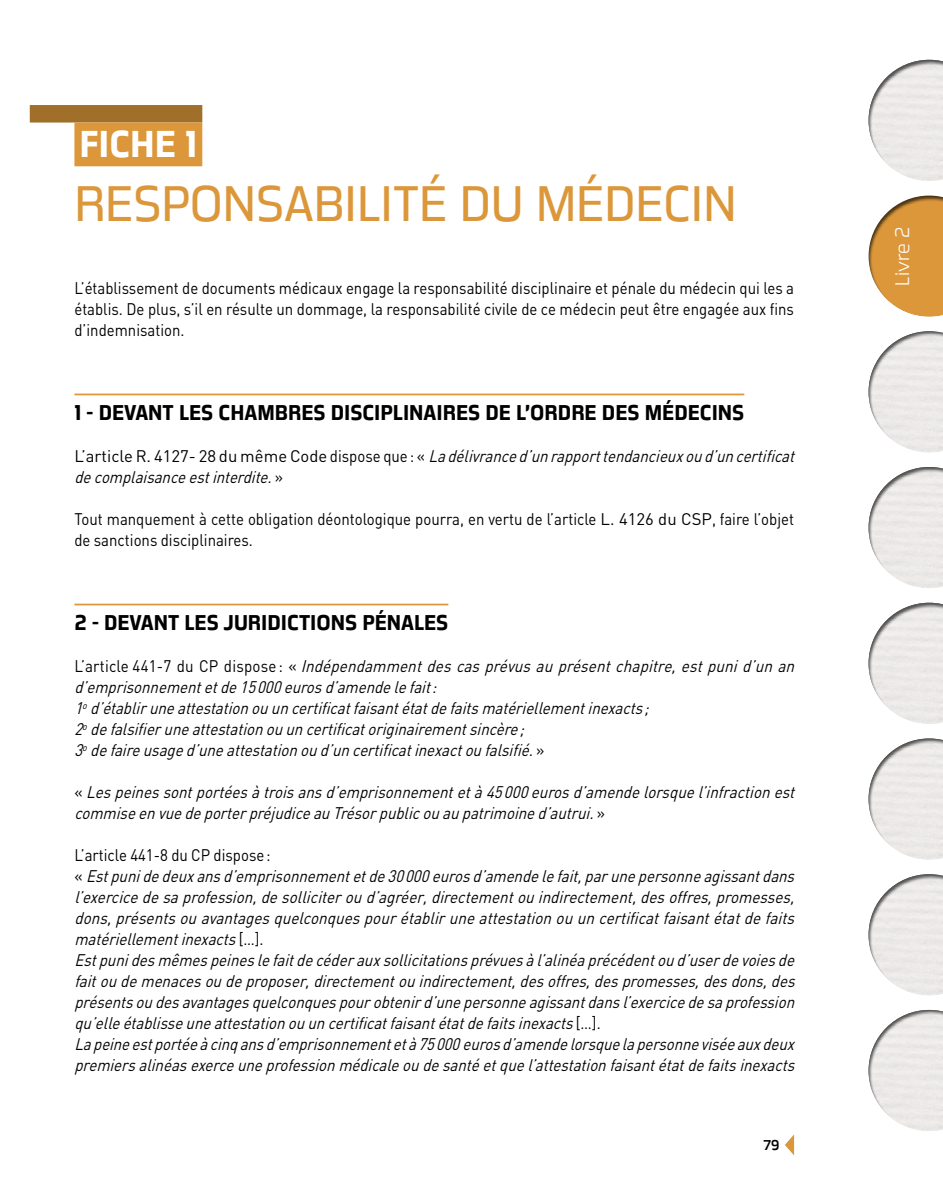
<style>
.page{position:relative;width:943px;height:1191px;background:#fff}
.page>*{position:absolute;margin:0;border:0;box-sizing:border-box;transform-origin:0 0}
._04-Fiche-Titre{font:49px "Great Escape Bk";color:#db973a}
._04-Fiche-N{font:700 36.75px "Great Escape Rg";color:#fff}
.TR-Inter-1{font:700 21px "Great Escape Rg";color:#000}
.t1{font:19.25px "Great Escape Lt";color:#fff}
.TR-Textecourant-esp{font:italic 16.62px/21px "DIN";color:#000;scale:.9 1}
.TR-Textecourant-esp-2{font:16.62px/21px "DIN";color:#000;text-align:justify;scale:.9 1}
.TR-Textecourant-esp-3{font:italic 16.62px/21px "DIN";color:#000;scale:.91 1}
.t2{font:14px "Great Escape Rg";color:#000}
.s1{font-style:normal}
</style>
<div class="page">
<div style="left:851px;top:183px;width:92px;height:135px;background:#000;opacity:.65"></div>
<svg style="left:785px;top:1134px;width:9px;height:21px"></svg>
<div style="left:851px;top:319px;width:92px;height:134px;background:#000;opacity:.65"></div>
<div style="left:851px;top:454px;width:92px;height:135px;background:#000;opacity:.65"></div>
<div style="left:851px;top:589px;width:92px;height:136px;background:#000;opacity:.65"></div>
<div style="left:851px;top:725px;width:92px;height:135px;background:#000;opacity:.65"></div>
<div style="left:851px;top:860px;width:92px;height:137px;background:#000;opacity:.65"></div>
<div style="left:851px;top:997px;width:92px;height:134px;background:#000;opacity:.65"></div>
<div style="left:851px;top:46px;width:92px;height:137px;background:#000;opacity:.65"></div>
<div style="left:30px;top:105px;width:172px;height:18px;background:#a0702a"></div>
<div style="left:74px;top:123px;width:128px;height:43px;background:#db973a"></div>
<hr style="left:74px;top:393px;width:670px;height:2px;background:#db973a">
<hr style="left:74px;top:603px;width:374px;height:2px;background:#db973a">
<p class="_04-Fiche-N" style="left:79px;top:122px;width:119px">FICHE 1</p>
<p class="_04-Fiche-Titre" style="left:74px;top:175px;width:663px">RESPONSABILITÉ DU MÉDECIN</p>
<p class="TR-Textecourant-esp-2" style="left:74px;top:277px;width:801px">L’établissement de documents médicaux engage la responsabilité disciplinaire et pénale du médecin qui les a établis. De plus, s’il en résulte un dommage, la responsabilité civile de ce médecin peut être engagée aux fins d’indemnisation.</p>
<p class="TR-Inter-1" style="left:74px;top:400px;width:671px">1 - DEVANT LES CHAMBRES DISCIPLINAIRES DE L’ORDRE DES MÉDECINS</p>
<p class="TR-Textecourant-esp" style="left:74px;top:445px;width:806px"><span class="s1">L’ a rt i c l e R . 4 1 2 7 - 2 8 d u m ê m e C o d e d i s p o s e q u e : «</span> Ladélivranced’unrapporttendancieuxoud’uncertificat decomplaisanceestinterdite. <span class="s1">»</span></p>
<p class="TR-Textecourant-esp-2" style="left:74px;top:508px;width:801px">Tout manquement à cette obligation déontologique pourra, en vertu de l’article L. 4126 du CSP, faire l’objet de sanctions disciplinaires.</p>
<p class="TR-Inter-1" style="left:74px;top:610px;width:375px">2 - DEVANT LES JURIDICTIONS PÉNALES</p>
<p class="TR-Textecourant-esp-3" style="left:74px;top:655px;width:797px"><span class="s1">L’ a rt i c l e 4 4 1 - 7 d u C P d i s p o s e : «</span> Indépendammentdescasprévusauprésentchapitre,estpunid’unan d’emprisonnementetde15000 eurosd’amendelefait:</p>
<p class="TR-Textecourant-esp" style="left:74px;top:697px;width:645px">1<sup>o</sup>d’établiruneattestationouuncertificatfaisantétatdefaitsmatériellementinexacts ;</p>
<p class="TR-Textecourant-esp" style="left:74px;top:718px;width:506px">2<sup>o</sup>defalsifieruneattestationouuncertificatoriginairementsincère;</p>
<p class="TR-Textecourant-esp" style="left:74px;top:739px;width:523px">3<sup>o</sup>defaireusaged’uneattestationoud’uncertificatinexactoufalsifié. <span class="s1">»</span></p>
<p class="TR-Textecourant-esp" style="left:74px;top:781px;width:806px"><span class="s1">«</span> Lespeinessontportéesàtroisansd’emprisonnementetà45 000 eurosd’amendelorsquel’infractionest commiseenvuedeporterpréjudiceauTrésorpublicouaupatrimoined’autrui. <span class="s1">»</span></p>
<p class="TR-Textecourant-esp-2" style="left:74px;top:844px;width:219px">L’article 441-8 du CP dispose:</p>
<p class="TR-Textecourant-esp" style="left:74px;top:865px;width:806px;text-align:justify"><span class="s1">«</span> Estpunidedeuxansd’emprisonnementetde30000 eurosd’amendelefait,parunepersonneagissantdans l’exercicedesaprofession,desolliciteroud’agréer,directementouindirectement,desoffres,promesses, dons,présentsouavantagesquelconquespourétabliruneattestationouuncertificatfaisantétatdefaits matériellementinexacts<span class="s1">[ … ] .</span></p>
<p class="TR-Textecourant-esp" style="left:74px;top:949px;width:807px;text-align:justify">Estpunidesmêmespeineslefaitdecéderauxsollicitationsprévuesàl’alinéaprécédentoud’userdevoiesde faitoudemenacesoudeproposer,directementouindirectement,desoffres,despromesses,desdons,des présentsoudesavantagesquelconquespourobtenird’unepersonneagissantdansl’exercicedesaprofession qu’elleétablisseuneattestationouuncertificatfaisantétatdefaitsinexacts<span class="s1">[ … ] .</span></p>
<p class="TR-Textecourant-esp" style="left:74px;top:1033px;width:806px">Lapeineestportéeàcinqansd’emprisonnementetà75 000 eurosd’amendelorsquelapersonneviséeauxdeux premiersalinéasexerceuneprofessionmédicaleoudesantéetquel’attestationfaisantétatdefaitsinexacts</p>
<p class="t2" style="left:763px;top:1136px;width:18px">79</p>
<p class="t1" style="left:890px;top:286px;width:61px;rotate:-90deg">Livre 2</p>
</div>
